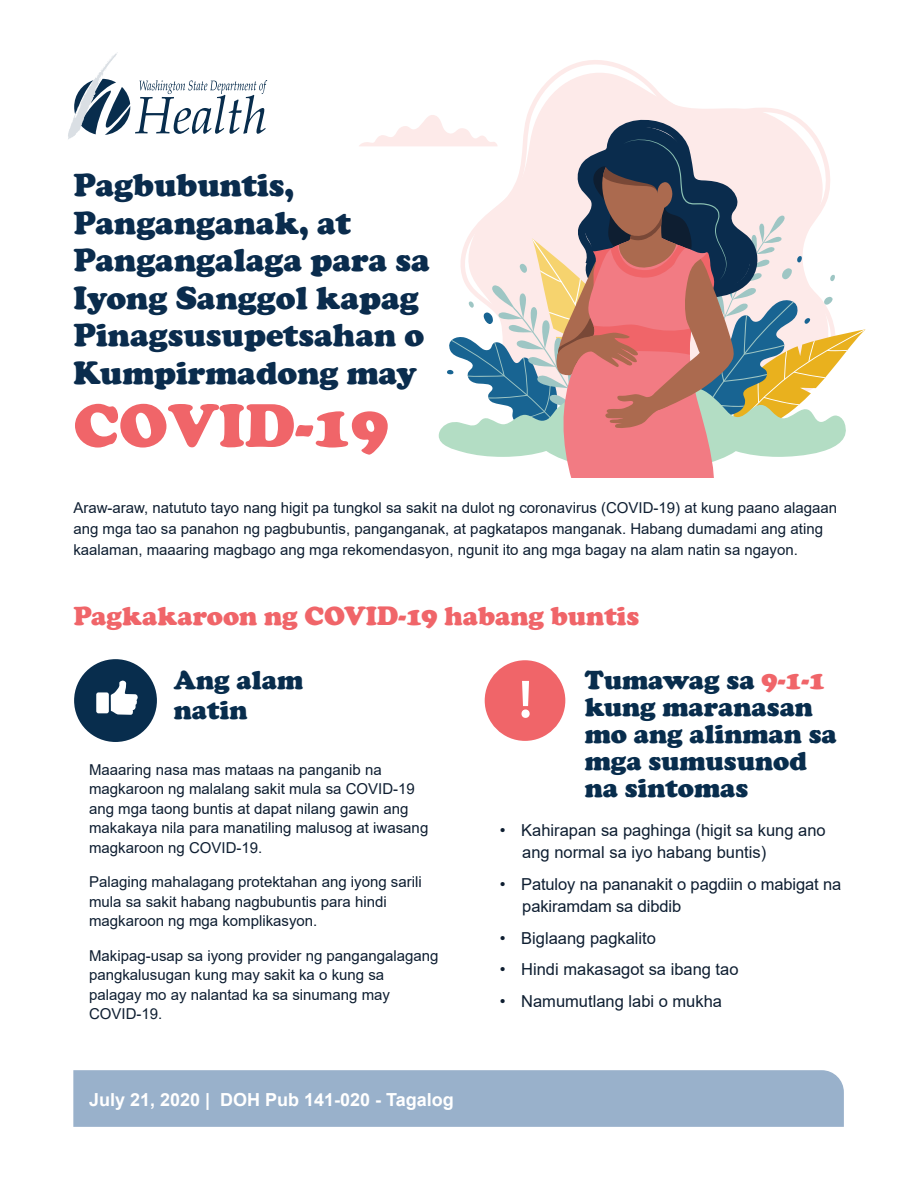
<style>
.page{position:relative;width:918px;height:1188px;background:#fff}
.page>*{position:absolute;margin:0;border:0;box-sizing:border-box;transform-origin:0 0}
.t1{font:60px "Cooper Black Std";color:#f06569}
.t2{font:600 54px "Myriad Pro";color:#fff}
.t3{font:900 33px/37.5px "Cooper";color:#0a2c4d}
.t4{font:900 27px/27px "Cooper";color:#082d4d}
.t5{font:900 27px "Cooper";color:#f06569}
.t6{font:700 18px "Arial";color:#fff}
.t7{font:16.5px/22.5px "Arial";color:#0e1e31}
.t8{font:15px/19.5px "Arial";color:#0e1e31}
.s1{color:#f06569}
</style>
<div class="page">
<div style="left:485px;top:660px;width:80px;height:81px;background:#f06569;border-radius:50%"></div>
<div style="left:74px;top:659px;width:83px;height:83px;background:#082d4d;border-radius:50%"></div>
<svg style="left:529px;top:70px;width:254px;height:41px"></svg>
<svg style="left:359px;top:111px;width:507px;height:367px"></svg>
<div style="left:73px;top:1070px;width:771px;height:57px;background:#99b1cb"></div>
<div style="left:96px;top:692px;width:13px;height:21px;background:#fff;border-radius:2px"></div>
<svg style="left:111px;top:680px;width:27px;height:35px"></svg>
<svg style="left:68px;top:52px;width:199px;height:87px"></svg>
<h3 class="t3" style="left:74px;top:166px;width:358px">Pagbubuntis,<br>Panganganak, at<br>Pangangalaga para sa<br>Iyong Sanggol kapag<br>Pinagsusupetsahan o<br>Kumpirmadong may</h3>
<h1 class="t1" style="left:74px;top:390px;width:317px">COVID-19</h1>
<p class="t8" style="left:73px;top:497px;width:765px;line-height:21px">Araw-araw, natututo tayo nang higit pa tungkol sa sakit na dulot ng coronavirus (COVID-19) at kung paano alagaan ang mga tao sa panahon ng pagbubuntis, panganganak, at pagkatapos manganak. Habang dumadami ang ating kaalaman, maaaring magbago ang mga rekomendasyon, ngunit ito ang mga bagay na alam natin sa ngayon.</p>
<h3 class="t5" style="left:73px;top:600px;width:568px">Pagkakaroon ng COVID-19 habang buntis</h3>
<h3 class="t4" style="left:174px;top:665px;width:131px;line-height:30px">Ang alam natin</h3>
<h3 class="t4" style="left:585px;top:667px;width:254px">Tumawag sa <span class="s1">9-1-1 </span>kung maranasan mo ang alinman sa mga sumusunod na sintomas</h3>
<p class="t7" style="left:522px;top:819px;width:305px;text-indent:-23px">• Kahirapan sa paghinga (higit sa kung ano ang normal sa iyo habang buntis)</p>
<p class="t7" style="left:522px;top:873px;width:321px;text-indent:-23px">• Patuloy na pananakit o pagdiin o mabigat na pakiramdam sa dibdib</p>
<p class="t7" style="left:500px;top:927px;width:158px">• Biglaang pagkalito</p>
<p class="t7" style="left:500px;top:958px;width:240px">• Hindi makasagot sa ibang tao</p>
<p class="t7" style="left:500px;top:990px;width:224px">• Namumutlang labi o mukha</p>
<h2 class="t2" style="left:519px;top:665px;width:15px">!</h2>
<p class="t8" style="left:89px;top:760px;width:341px">Maaaring nasa mas mataas na panganib na magkaroon ng malalang sakit mula sa COVID-19 ang mga taong buntis at dapat nilang gawin ang makakaya nila para manatiling malusog at iwasang magkaroon ng COVID-19.</p>
<p class="t8" style="left:89px;top:872px;width:334px">Palaging mahalagang protektahan ang iyong sarili mula sa sakit habang nagbubuntis para hindi magkaroon ng mga komplikasyon.</p>
<p class="t8" style="left:89px;top:946px;width:351px">Makipag-usap sa iyong provider ng pangangalagang pangkalusugan kung may sakit ka o kung sa palagay mo ay nalantad ka sa sinumang may COVID-19.</p>
<p class="t6" style="left:89px;top:1087px;width:366px">July 21, 2020 | DOH Pub 141-020 - Tagalog</p>
</div>
